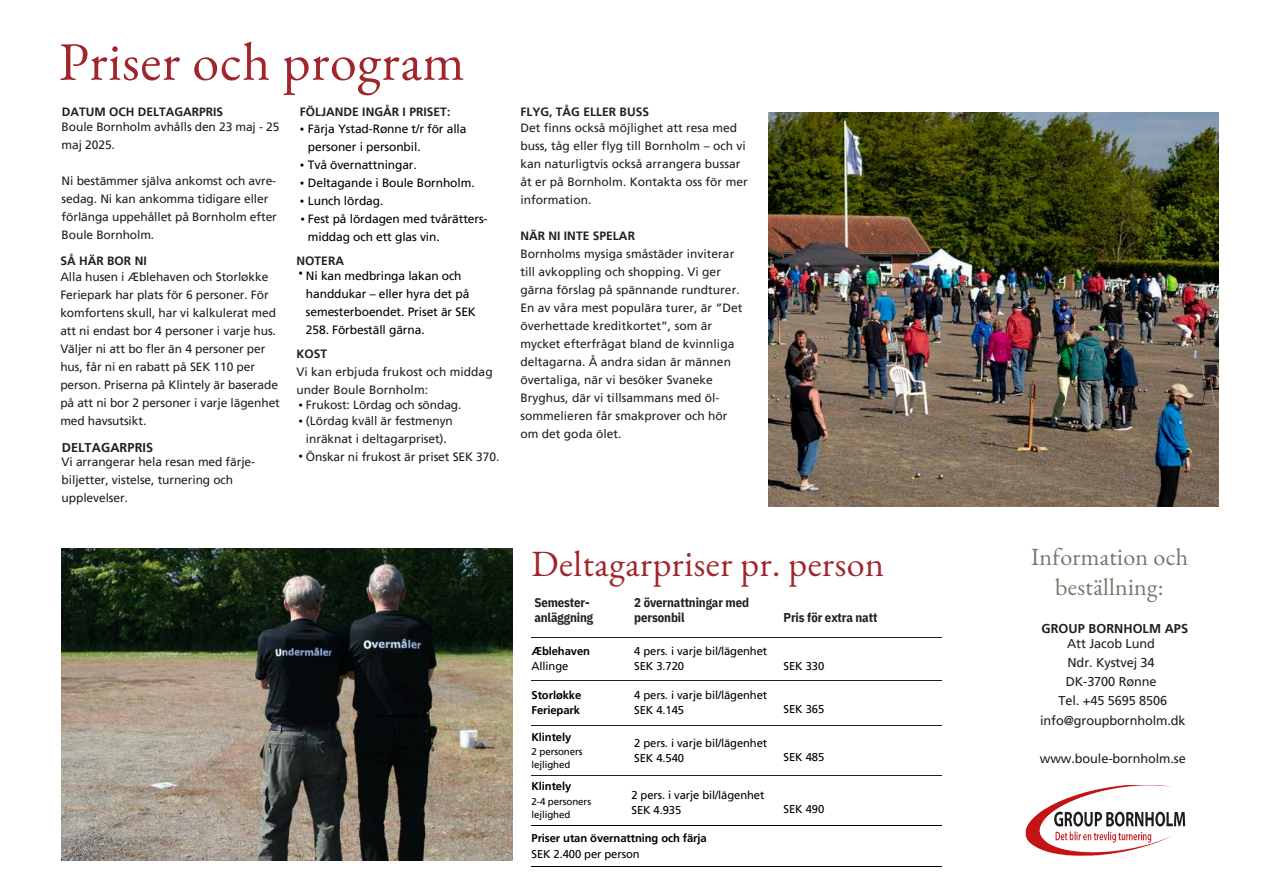
<style>
.page{position:relative;width:1263px;height:894px;background:#fff}
.page>*{position:absolute;margin:0;border:0;box-sizing:border-box;transform-origin:0 0}
.t1{font:54px "EB Garamond";letter-spacing:.015em;color:#a0252c}
.t2{font:36px "EB Garamond";letter-spacing:.015em;color:#a0252c}
.t3{font:24px/29.2px "EB Garamond";letter-spacing:.01em;color:#757769;text-align:center}
.t4{font:12.75px/19.2px "Frutiger LT Pro";letter-spacing:-.01em;color:#231f20}
.t5{font:700 12.75px/14.7px "IBM Plex Sans Cond";letter-spacing:-.01em;color:#231f20}
.t6{font:700 12.75px "Frutiger LT Pro";letter-spacing:.005em;color:#231f20}
.t7{font:12.75px "IBM Plex Sans Cond";color:#000}
.t8{font:12px/18px "Frutiger LT Pro";letter-spacing:-.01em;color:#231f20}
.t9{font:12px/18px "Frutiger LT Pro";letter-spacing:-.01em;color:#000}
.t10{font:700 12px "Frutiger LT Pro";color:#231f20}
.t11{font:11.25px "Frutiger LT Pro";letter-spacing:-.01em;color:#000}
.t12{font:700 11.25px/15px "Frutiger LT Pro";letter-spacing:-.01em;color:#000}
.t13{font:9.75px "Frutiger LT Pro";letter-spacing:-.01em;color:#000}
.s1{font-family:"IBM Plex Sans Cond";font-size:12.75px}
.s2{font-weight:700}
.s3{font-family:"IBM Plex Sans Cond";font-size:12.75px;color:#000}
</style>
<div class="page">
<img style="left:62px;top:548px;width:451px;height:312px">
<img style="left:768px;top:113px;width:450px;height:393px">
<img style="left:1025px;top:785px;width:161px;height:71px">
<hr style="left:531px;top:637px;width:411px;height:1px;background:#231f20">
<hr style="left:531px;top:680px;width:411px;height:1px;background:#231f20">
<hr style="left:531px;top:724px;width:411px;height:1px;background:#231f20">
<hr style="left:531px;top:775px;width:411px;height:1px;background:#231f20">
<hr style="left:531px;top:824px;width:411px;height:1px;background:#000">
<hr style="left:531px;top:865px;width:411px;height:1px;background:#000">
<h4 class="t1" style="left:59px;top:25px;width:407px">Priser och program</h4>
<h1 class="t10" style="left:62px;top:104px;width:163px">DATUM OCH DELTAGARPRIS</h1>
<h4 class="t8" style="left:62px;top:118px;width:219px">Boule Bornholm avhålls den 23 maj - 25 maj 2025.</h4>
<h6 class="t8" style="left:62px;top:172px;width:217px">Ni bestämmer själva ankomst och avre&shy;sedag. Ni kan ankomma tidigare eller förlänga uppehållet på Bornholm efter<br>Boule Bornholm.</h6>
<h6 class="t10" style="left:60px;top:254px;width:88px">SÅ HÄR BOR NI</h6>
<h4 class="t8" style="left:60px;top:267px;width:221px">Alla husen i Æblehaven och Storløkke Feriepark har plats för 6 personer. För komfortens skull, har vi kalkulerat med att ni endast bor 4 personer i varje hus.<br>Väljer ni att bo fler än 4 personer per hus, får ni en rabatt på SEK 110 per person. Priserna på Klintely är baserade på att ni bor 2 personer i varje lägenhet med havsutsikt.</h4>
<p class="t6" style="left:62px;top:439px;width:93px">DELTAGARPRIS</p>
<h6 class="t8" style="left:62px;top:452px;width:195px">Vi arrangerar hela resan med färje&shy;biljetter, vistelse, turnering och upplevelser.</h6>
<h6 class="t10" style="left:300px;top:104px;width:152px">FÖLJANDE INGÅR I PRISET:</h6>
<p class="t9" style="left:308px;top:120px;width:160px;text-indent:-8px"><span class="s1">•</span> Färja Ystad-Rønne t/r för alla personer i personbil.</p>
<p class="t9" style="left:300px;top:156px;width:119px"><span class="s1">•</span> Två övernattningar.</p>
<p class="t9" style="left:300px;top:174px;width:176px"><span class="s1">•</span> Deltagande i Boule Bornholm.</p>
<p class="t9" style="left:300px;top:192px;width:85px"><span class="s1">•</span> Lunch lördag.</p>
<p class="t9" style="left:308px;top:210px;width:181px;text-indent:-7px"><span class="s1">•</span> Fest på lördagen med tvårätters&shy;middag och ett glas vin.</p>
<h6 class="t10" style="left:296px;top:254px;width:49px">NOTERA</h6>
<h6 class="t9" style="left:306px;top:266px;width:171px">Ni kan medbringa lakan och handdukar – eller hyra det på semesterboendet. Priset är SEK<br>258. Förbeställ gärna.</h6>
<p class="t7" style="left:299px;top:264px;width:6px">•</p>
<p class="t8" style="left:296px;top:345px;width:198px"><span class="s2">KOST<br></span>Vi kan erbjuda frukost och middag under Boule Bornholm:</p>
<h2 class="t8" style="left:299px;top:412px;width:156px;text-align:center"><span class="s3">•</span> (Lördag kväll är festmenyn inräknat i deltagarpriset).</h2>
<h5 class="t8" style="left:306px;top:448px;width:195px">Önskar ni frukost är priset SEK 370.</h5>
<h5 class="t8" style="left:299px;top:395px;width:164px"><span class="s3">•</span> Frukost: Lördag och söndag.</h5>
<p class="t7" style="left:299px;top:446px;width:6px">•</p>
<p class="t8" style="left:520px;top:103px;width:218px;line-height:16px"><span class="s2">FLYG, TÅG ELLER BUSS<br></span>Det finns också möjlighet att resa med</p>
<p class="t8" style="left:520px;top:137px;width:229px">buss, tåg eller flyg till Bornholm – och vi kan naturligtvis också arrangera bussar åt er på Bornholm. Kontakta oss för mer information.</p>
<p class="t8" style="left:520px;top:227px;width:224px"><span class="s2">NÄR NI INTE SPELAR<br></span>Bornholms mysiga småstäder inviterar till avkoppling och shopping. Vi ger gärna förslag på spännande rundturer.<br>En av våra mest populära turer, är ”Det överhettade kreditkortet”, som är mycket efterfrågat bland de kvinnliga deltagarna. Å andra sidan är männen övertaliga, när vi besöker Svaneke Bryghus, där vi tillsammans med öl&shy;sommelieren får smakprover och hör om det goda ölet.</p>
<p class="t2" style="left:531px;top:540px;width:354px">Deltagarpriser pr. person</p>
<h6 class="t3" style="left:1031px;top:542px;width:159px">Information och beställning:</h6>
<p class="t5" style="left:634px;top:594px;width:116px">2 övernattningar med personbil</p>
<p class="t5" style="left:534px;top:594px;width:60px">Semester&shy;anläggning</p>
<h4 class="t5" style="left:784px;top:610px;width:95px">Pris för extra natt</h4>
<h6 class="t6" style="left:1041px;top:620px;width:148px">GROUP BORNHOLM APS</h6>
<h4 class="t4" style="left:1066px;top:633px;width:92px">Att Jacob Lund<br>Ndr. Kystvej 34<br>DK-3700 Rønne</h4>
<h6 class="t4" style="left:1040px;top:691px;width:147px;text-align:center">Tel. +45 5695 8506 info@groupbornholm.dk</h6>
<h6 class="t4" style="left:1040px;top:748px;width:148px">www.boule-bornholm.se</h6>
<p class="t12" style="left:531px;top:643px;width:60px">Æblehaven</p>
<p class="t11" style="left:531px;top:659px;width:38px">Allinge</p>
<p class="t11" style="left:634px;top:644px;width:134px">4 pers. i varje bil/lägenhet</p>
<p class="t11" style="left:634px;top:659px;width:51px">SEK 3.720</p>
<p class="t11" style="left:784px;top:659px;width:42px">SEK 330</p>
<p class="t12" style="left:531px;top:687px;width:51px">Storløkke<br>Feriepark</p>
<p class="t12" style="left:531px;top:728px;width:41px">Klintely</p>
<p class="t13" style="left:531px;top:745px;width:53px">2 personers</p>
<p class="t13" style="left:531px;top:758px;width:40px">lejlighed</p>
<p class="t12" style="left:531px;top:778px;width:41px">Klintely</p>
<p class="t13" style="left:531px;top:795px;width:61px">2-4 personers</p>
<p class="t13" style="left:531px;top:808px;width:40px">lejlighed</p>
<p class="t11" style="left:634px;top:688px;width:134px">4 pers. i varje bil/lägenhet</p>
<p class="t11" style="left:634px;top:703px;width:51px">SEK 4.145</p>
<p class="t11" style="left:784px;top:702px;width:42px">SEK 365</p>
<p class="t11" style="left:634px;top:736px;width:134px">2 pers. i varje bil/lägenhet</p>
<p class="t11" style="left:634px;top:751px;width:51px">SEK 4.540</p>
<p class="t11" style="left:784px;top:750px;width:42px">SEK 485</p>
<p class="t11" style="left:631px;top:788px;width:134px">2 pers. i varje bil/lägenhet</p>
<p class="t11" style="left:631px;top:803px;width:51px">SEK 4.935</p>
<p class="t11" style="left:784px;top:802px;width:42px">SEK 490</p>
<h3 class="t12" style="left:531px;top:830px;width:177px">Priser utan övernattning och färja</h3>
<h4 class="t11" style="left:531px;top:847px;width:110px">SEK 2.400 per person</h4>
</div>
